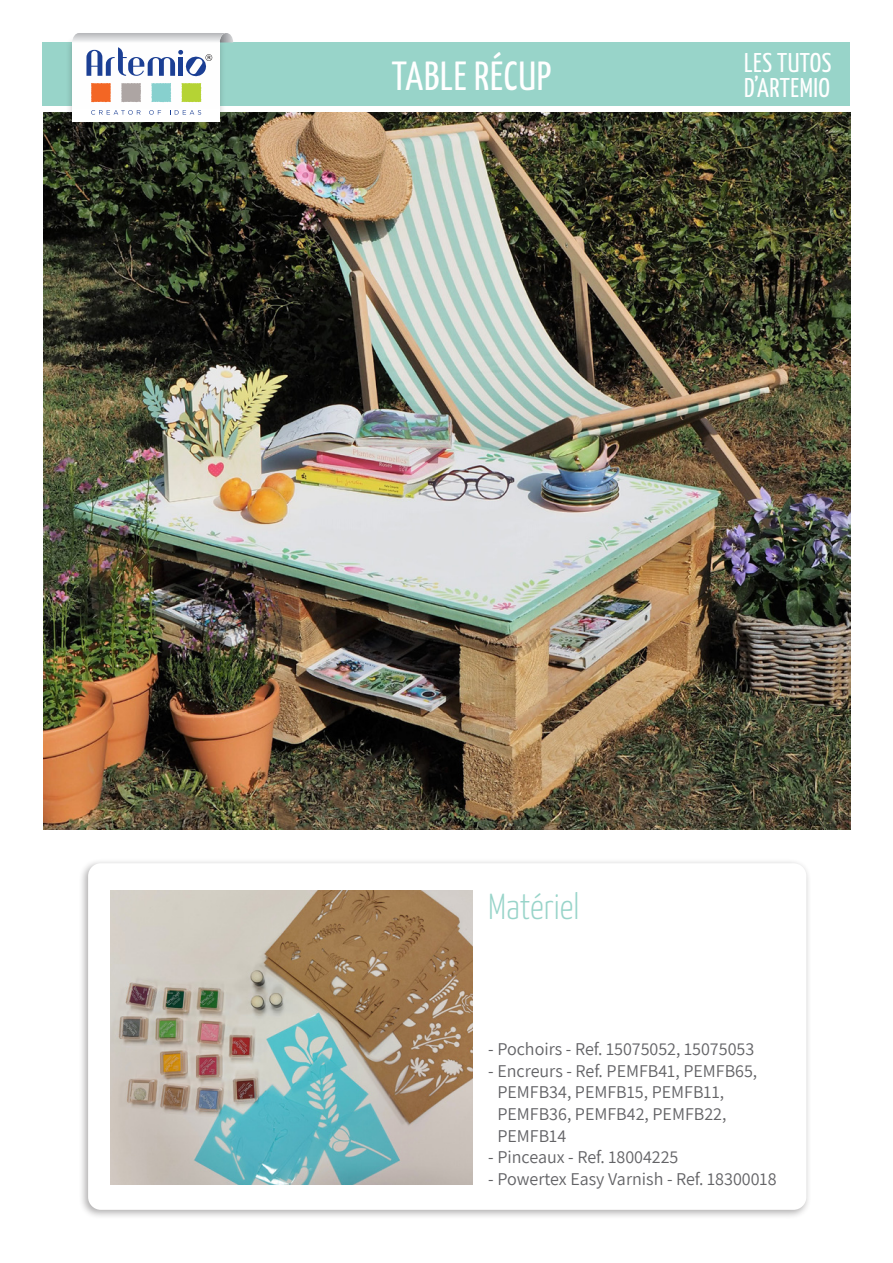
<style>
.page{position:relative;width:893px;height:1263px;background:#fff}
.page>*{position:absolute;margin:0;border:0;box-sizing:border-box;transform-origin:0 0}
.Titre_pas_a_pas{font:40.5px "Yanone Kaffeesatz";letter-spacing:.02em;color:#fff}
.Titre_Section{font:300 36px "Yanone Kaffeesatz";color:#98d4c9}
.Les_tutos_d_Artemio{font:27px "Yanone Kaffeesatz";letter-spacing:.02em;color:#fff}
.t1{font:18px/21.6px "Assistant";color:#636366}
</style>
<div class="page">
<img style="left:44px;top:112px;width:806px;height:717px">
<div style="left:43px;top:43px;width:807px;height:63px;background:#98d4c9"></div>
<div style="left:66px;top:36px;width:160px;height:94px;background:#231f20;opacity:.25"></div>
<div style="left:72px;top:42px;width:148px;height:80px;background:#fff"></div>
<svg style="left:72px;top:33px;width:161px;height:82px"></svg>
<div style="left:79px;top:858px;width:732px;height:361px;background:#231f20;opacity:.35"></div>
<div style="left:88px;top:863px;width:718px;height:347px;background:#fff;border-radius:13px"></div>
<img style="left:110px;top:891px;width:363px;height:294px">
<p class="Titre_pas_a_pas" style="left:392px;top:47px;width:161px">TABLE RÉCUP</p>
<p class="Les_tutos_d_Artemio" style="left:744px;top:43px;width:89px">LES TUTOS</p>
<p class="Les_tutos_d_Artemio" style="left:744px;top:68px;width:87px">D’ARTEMIO</p>
<p class="Titre_Section" style="left:488px;top:881px;width:93px">Matériel</p>
<p class="t1" style="left:488px;top:1037px;width:267px">- Pochoirs - Ref. 15075052, 15075053</p>
<p class="t1" style="left:497px;top:1059px;width:261px;text-indent:-9px">- Encreurs - Ref. PEMFB41, PEMFB65,<br>PEMFB34, PEMFB15, PEMFB11,<br>PEMFB36, PEMFB42, PEMFB22,<br>PEMFB14</p>
<p class="t1" style="left:488px;top:1145px;width:192px">- Pinceaux - Ref. 18004225</p>
<p class="t1" style="left:488px;top:1167px;width:290px">- Powertex Easy Varnish - Ref. 18300018</p>
</div>
